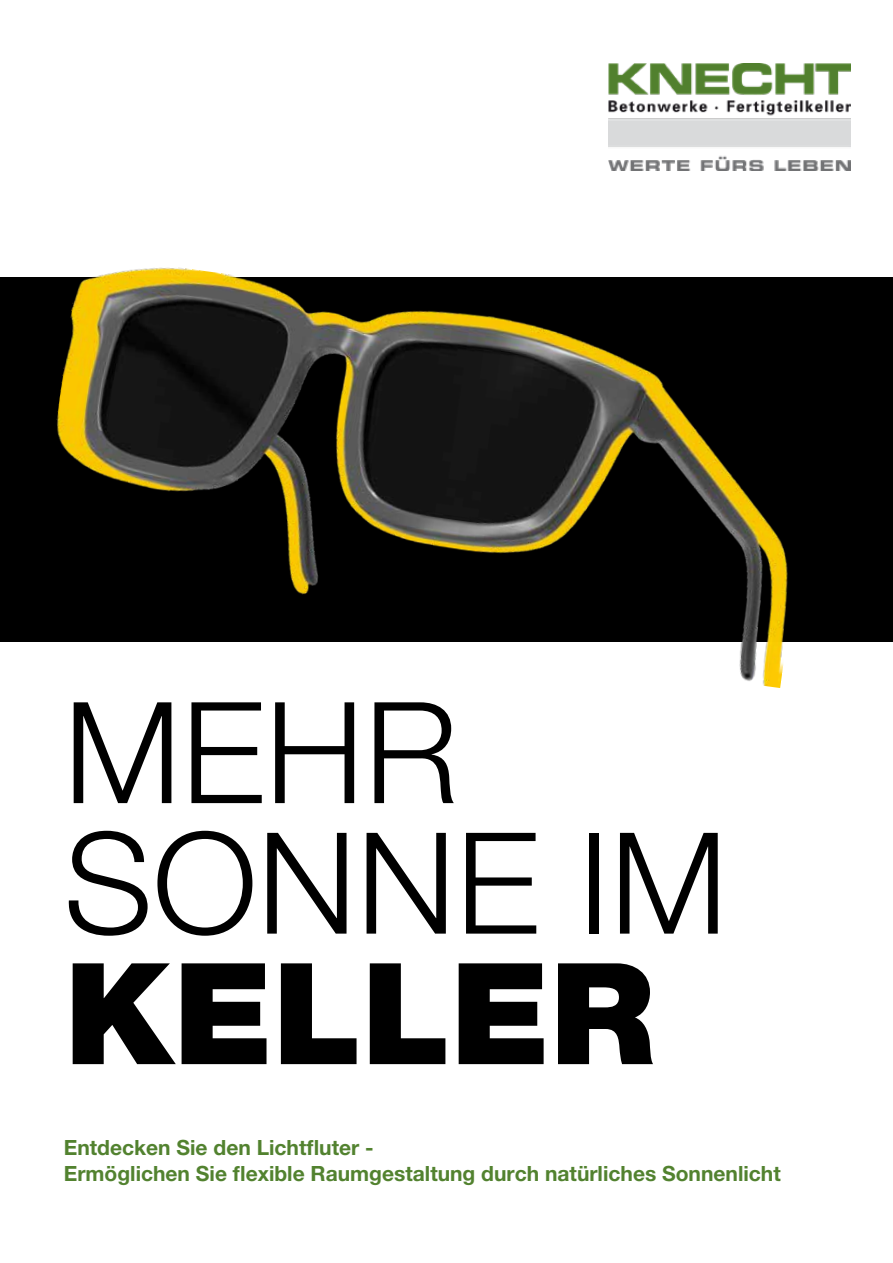
<style>
.page{position:relative;width:893px;height:1263px;background:#fff}
.page>*{position:absolute;margin:0;border:0;box-sizing:border-box;transform-origin:0 0}
.t1{font:300 141.15px/130.5px "Helvetica Neue LT Pro";color:#000}
.t2{font:900 141.15px "Helvetica Neue LT Pro";color:#000}
.t3{font:700 21px/25.2px "Helvetica Neue LT Pro";color:#52822f}
</style>
<div class="page">
<img style="left:608px;top:64px;width:242px;height:106px">
<div style="left:0;top:277px;width:893px;height:365px;background:#000"></div>
<img style="left:56px;top:267px;width:732px;height:421px">
<h1 class="t1" style="left:64px;top:685px;width:665px">MEHR<br>SONNE IM</h1>
<h1 class="t2" style="left:64px;top:929px;width:592px">KELLER</h1>
<p class="t3" style="left:64px;top:1135px;width:718px">Entdecken Sie den Lichtfluter -<br>Ermöglichen Sie flexible Raumgestaltung durch natürliches Sonnenlicht</p>
</div>
